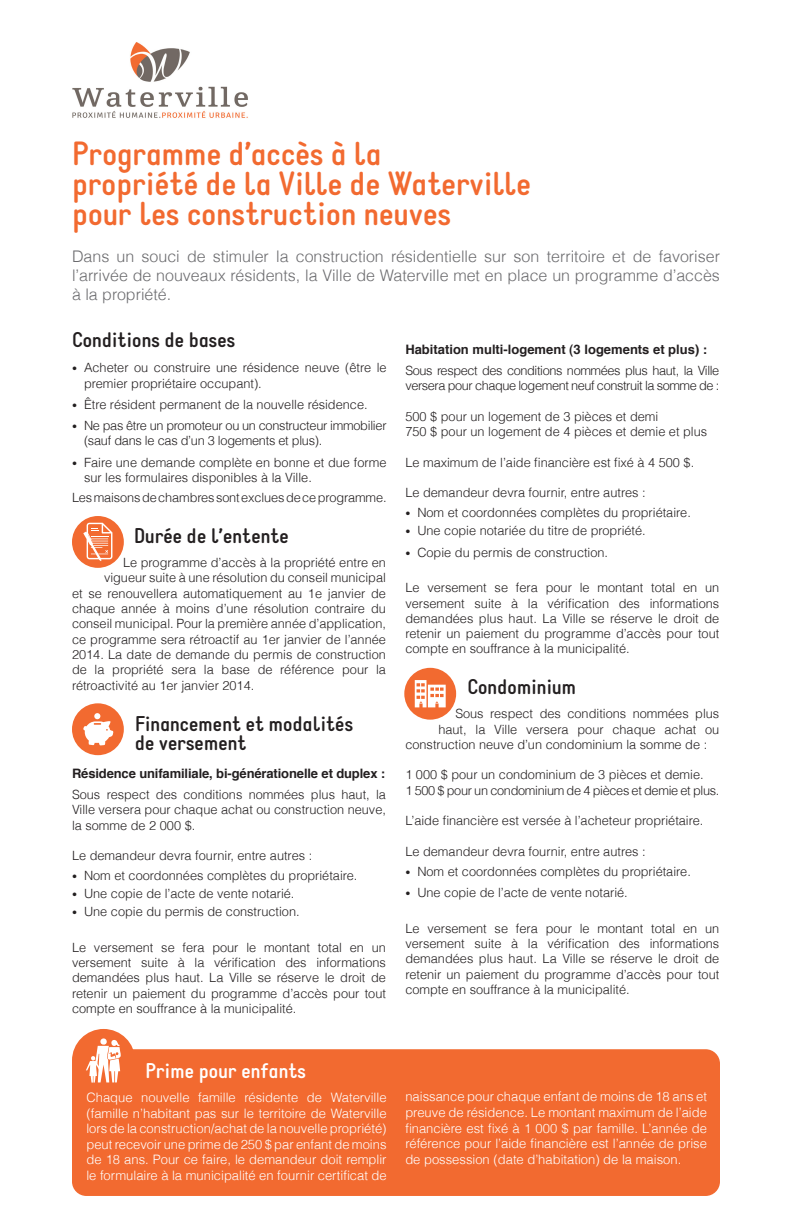
<style>
.page{position:relative;width:792px;height:1224px;background:#fff}
.page>*{position:absolute;margin:0;border:0;box-sizing:border-box;transform-origin:0 0}
.t1{font:700 33px/30px "Static";color:#f26a30}
.t2{font:700 21px/19px "Static";color:#231f20}
.t3{font:700 21px "Static";color:#fff}
.t4{font:300 16px/19.2px "Helvetica";color:#6b6b6e;text-align:justify}
.t5{font:300 13px/15.6px "Helvetica";color:#fff;text-align:justify}
.t6{font:700 13px "Helvetica";letter-spacing:-.01em;color:#231f20}
._1{font:300 12.8px/15.3px "Helvetica";color:#231f20;text-align:justify}
._1-2{font:300 12.8px/15.3px "Helvetica";letter-spacing:-.03em;color:#231f20}
._1-3{font:300 12.8px/15.3px "Helvetica";letter-spacing:-.02em;color:#231f20}
._1-4{font:300 12.8px "Helvetica";letter-spacing:-.025em;color:#231f20}
.s1{font-size:10px}
</style>
<div class="page">
<div style="left:72px;top:1049px;width:648px;height:147px;background:#f26a30;border-radius:14px"></div>
<div style="left:72px;top:1029px;width:63px;height:63px;background:#f26a30;border-radius:50%"></div>
<svg style="left:86px;top:1038px;width:35px;height:45px"></svg>
<div style="left:72px;top:516px;width:52px;height:52px;background:#f26a30;border-radius:50%"></div>
<div style="left:72px;top:703px;width:52px;height:52px;background:#f26a30;border-radius:50%"></div>
<div style="left:404px;top:668px;width:52px;height:52px;background:#f26a30;border-radius:50%"></div>
<svg style="left:83px;top:523px;width:29px;height:38px"></svg>
<svg style="left:83px;top:713px;width:30px;height:33px"></svg>
<svg style="left:415px;top:680px;width:31px;height:27px"></svg>
<img style="left:72px;top:42px;width:176px;height:76px">
<p class="t1" style="left:72px;top:140px;width:461px">Programme d’accès à la<br>propriété de la Ville de Waterville pour les construction neuves</p>
<p class="t4" style="left:72px;top:246px;width:650px">Dans un souci de stimuler la construction résidentielle sur son territoire et de favoriser l’arrivée de nouveaux résidents, la Ville de Waterville met en place un programme d’accès à la propriété.</p>
<p class="t2" style="left:72px;top:331px;width:165px">Conditions de bases</p>
<p class="_1" style="left:84px;top:360px;width:304px;text-indent:-12px"><span class="s1">•</span> Acheter ou construire une résidence neuve (être le premier propriétaire occupant).</p>
<p class="_1" style="left:72px;top:397px;width:297px"><span class="s1">•</span> Être résident permanent de la nouvelle résidence.</p>
<p class="_1-3" style="left:84px;top:418px;width:304px;text-indent:-12px"><span class="s1">•</span> Ne pas être un promoteur ou un constructeur immobilier (sauf dans le cas d’un 3 logements et plus).</p>
<p class="_1" style="left:84px;top:454px;width:304px;text-indent:-12px"><span class="s1">•</span> Faire une demande complète en bonne et due forme sur les formulaires disponibles à la Ville.</p>
<p class="_1" style="left:72px;top:490px;width:316px">Les maisons de chambres sont exclues de ce programme.</p>
<p class="t2" style="left:134px;top:527px;width:157px">Durée de l’entente</p>
<p class="_1" style="left:123px;top:555px;width:264px">Le programme d’accès à la propriété entre en</p>
<p class="_1" style="left:104px;top:570px;width:284px">vigueur suite à une résolution du conseil municipal</p>
<p class="_1" style="left:72px;top:585px;width:315px">et se renouvellera automatiquement au 1e janvier de</p>
<p class="_1" style="left:72px;top:601px;width:315px">chaque année à moins d’une résolution contraire du</p>
<p class="_1" style="left:72px;top:616px;width:315px">conseil municipal. Pour la première année d’application,</p>
<p class="_1" style="left:72px;top:631px;width:315px">ce programme sera rétroactif au 1er janvier de l’année</p>
<p class="_1" style="left:72px;top:647px;width:315px">2014. La date de demande du permis de construction</p>
<p class="_1" style="left:72px;top:662px;width:316px">de la propriété sera la base de référence pour la</p>
<p class="_1" style="left:72px;top:678px;width:184px">rétroactivité au 1er janvier 2014.</p>
<p class="t2" style="left:135px;top:714px;width:220px">Financement et modalités de versement</p>
<p class="t6" style="left:72px;top:763px;width:315px">Résidence unifamiliale, bi-générationelle et duplex :</p>
<p class="_1" style="left:72px;top:787px;width:316px">Sous respect des conditions nommées plus haut, la Ville versera pour chaque achat ou construction neuve, la somme de 2 000 $.</p>
<p class="_1" style="left:72px;top:848px;width:242px">Le demandeur devra fournir, entre autres :</p>
<p class="_1" style="left:72px;top:868px;width:287px"><span class="s1">•</span> Nom et coordonnées complètes du propriétaire.</p>
<p class="_1" style="left:72px;top:886px;width:224px"><span class="s1">•</span> Une copie de l’acte de vente notarié.</p>
<p class="_1" style="left:72px;top:904px;width:229px"><span class="s1">•</span> Une copie du permis de construction.</p>
<p class="_1" style="left:72px;top:939px;width:316px">Le versement se fera pour le montant total en un versement suite à la vérification des informations demandées plus haut. La Ville se réserve le droit de retenir un paiement du programme d’accès pour tout compte en souffrance à la municipalité.</p>
<p class="t6" style="left:405px;top:339px;width:303px">Habitation multi-logement (3 logements et plus) :</p>
<p class="_1-2" style="left:405px;top:363px;width:316px">Sous respect des conditions nommées plus haut, la Ville versera pour chaque logement neuf construit la somme de :</p>
<p class="_1" style="left:405px;top:409px;width:254px">500 $ pour un logement de 3 pièces et demi</p>
<p class="_1" style="left:405px;top:424px;width:303px">750 $ pour un logement de 4 pièces et demie et plus</p>
<p class="_1" style="left:405px;top:454px;width:290px">Le maximum de l’aide financière est fixé à 4 500 $.</p>
<p class="_1" style="left:405px;top:485px;width:242px">Le demandeur devra fournir, entre autres :</p>
<p class="_1" style="left:405px;top:505px;width:287px"><span class="s1">•</span> Nom et coordonnées complètes du propriétaire.</p>
<p class="_1" style="left:405px;top:523px;width:242px"><span class="s1">•</span> Une copie notariée du titre de propriété.</p>
<p class="_1" style="left:405px;top:544px;width:204px"><span class="s1">•</span> Copie du permis de construction.</p>
<p class="_1" style="left:405px;top:580px;width:316px">Le versement se fera pour le montant total en un versement suite à la vérification des informations demandées plus haut. La Ville se réserve le droit de retenir un paiement du programme d’accès pour tout compte en souffrance à la municipalité.</p>
<p class="t2" style="left:467px;top:678px;width:110px">Condominium</p>
<p class="_1" style="left:455px;top:706px;width:265px">Sous respect des conditions nommées plus</p>
<p class="_1" style="left:438px;top:721px;width:283px">haut, la Ville versera pour chaque achat ou</p>
<p class="_1" style="left:405px;top:737px;width:303px">construction neuve d’un condominium la somme de :</p>
<p class="_1" style="left:405px;top:767px;width:300px">1 000 $ pour un condominium de 3 pièces et demie.</p>
<p class="_1-4" style="left:405px;top:782px;width:316px">1 500 $ pour un condominium de 4 pièces et demie et plus.</p>
<p class="_1" style="left:405px;top:813px;width:300px">L’aide financière est versée à l’acheteur propriétaire.</p>
<p class="_1" style="left:405px;top:844px;width:242px">Le demandeur devra fournir, entre autres :</p>
<p class="_1" style="left:405px;top:864px;width:287px"><span class="s1">•</span> Nom et coordonnées complètes du propriétaire.</p>
<p class="_1" style="left:405px;top:885px;width:224px"><span class="s1">•</span> Une copie de l’acte de vente notarié.</p>
<p class="_1" style="left:405px;top:921px;width:316px">Le versement se fera pour le montant total en un versement suite à la vérification des informations demandées plus haut. La Ville se réserve le droit de retenir un paiement du programme d’accès pour tout compte en souffrance à la municipalité.</p>
<p class="t3" style="left:145px;top:1058px;width:162px">Prime pour enfants</p>
<p class="t5" style="left:86px;top:1089px;width:302px">Chaque nouvelle famille résidente de Waterville (famille n’habitant pas sur le territoire de Waterville lors de la construction/achat de la nouvelle propriété) peut recevoir une prime de 250 $ par enfant de moins de 18 ans. Pour ce faire, le demandeur doit remplir le formulaire à la municipalité en fournir certificat de</p>
<p class="t5" style="left:405px;top:1089px;width:303px">naissance pour chaque enfant de moins de 18 ans et preuve de résidence. Le montant maximum de l’aide financière est fixé à 1 000 $ par famille. L’année de référence pour l’aide financière est l’année de prise de possession (date d’habitation) de la maison.</p>
</div>
